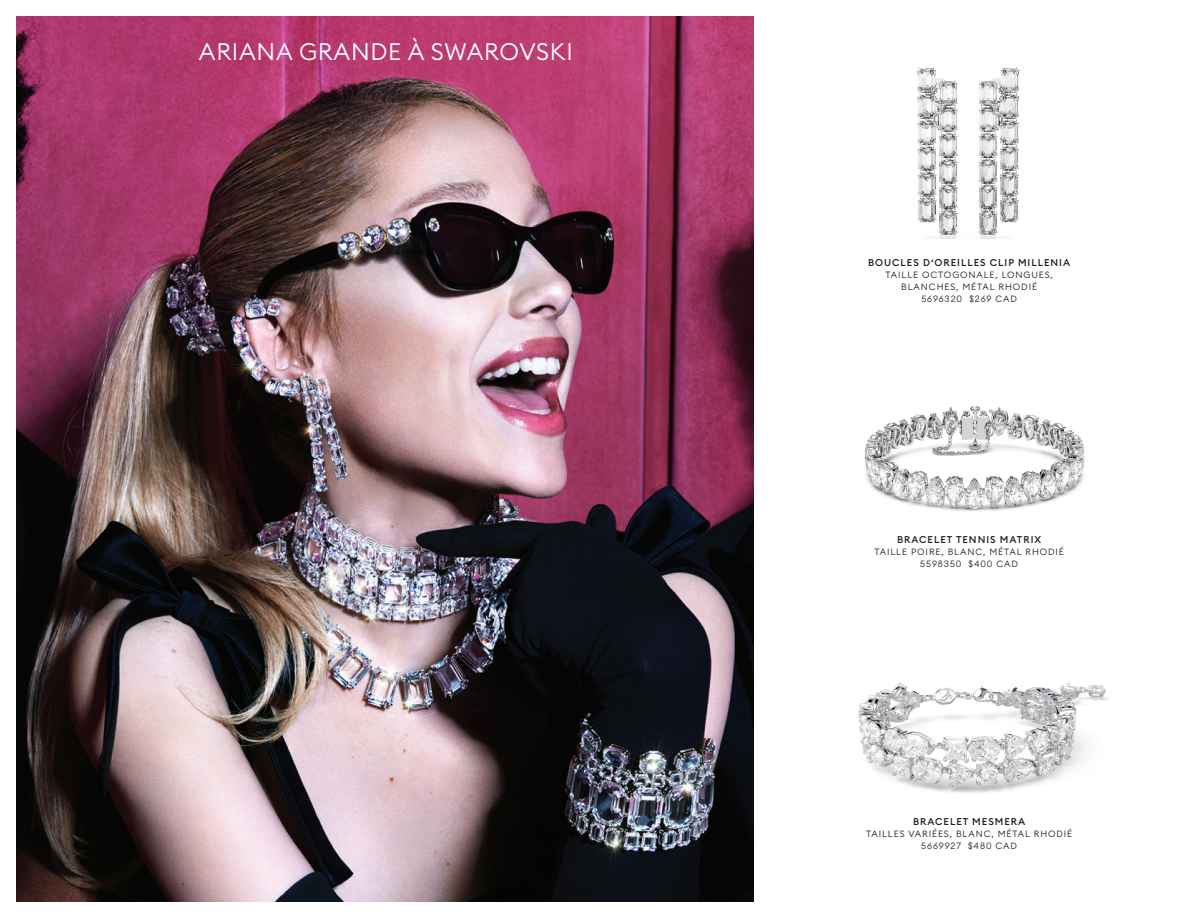
<style>
.page{position:relative;width:1188px;height:918px;background:#fff}
.page>*{position:absolute;margin:0;border:0;box-sizing:border-box;transform-origin:0 0}
.t1{font:300 23.7px "Euclid Circular B";letter-spacing:.03em;color:#fff}
.t2{font:500 9.75px "Euclid Circular B";letter-spacing:.1em;color:#231f20}
.t3{font:300 9px/12px "Euclid Circular B";letter-spacing:.1em;color:#231f20;text-align:center}
</style>
<div class="page">
<img style="left:17px;top:17px;width:736px;height:884px">
<img style="left:858px;top:683px;width:251px;height:110px">
<img style="left:865px;top:406px;width:220px;height:105px">
<img style="left:917px;top:67px;width:103px;height:172px">
<h1 class="t1" style="left:199px;top:36px;width:375px">ARIANA GRANDE À SWAROVSKI</h1>
<p class="t2" style="left:868px;top:256px;width:204px">BOUCLES D‘OREILLES CLIP MILLENIA</p>
<p class="t3" style="left:886px;top:268px;width:169px">TAILLE OCTOGONALE, LONGUES,<br>BLANCHES, MÉTAL RHODIÉ<br>5696320 $269 CAD</p>
<p class="t2" style="left:897px;top:534px;width:146px">BRACELET TENNIS MATRIX</p>
<p class="t3" style="left:874px;top:546px;width:191px">TAILLE POIRE, BLANC, MÉTAL RHODIÉ<br>5598350 $400 CAD</p>
<p class="t2" style="left:913px;top:816px;width:114px">BRACELET MESMERA</p>
<p class="t3" style="left:866px;top:828px;width:208px">TAILLES VARIÉES, BLANC, MÉTAL RHODIÉ<br>5669927 $480 CAD</p>
</div>
